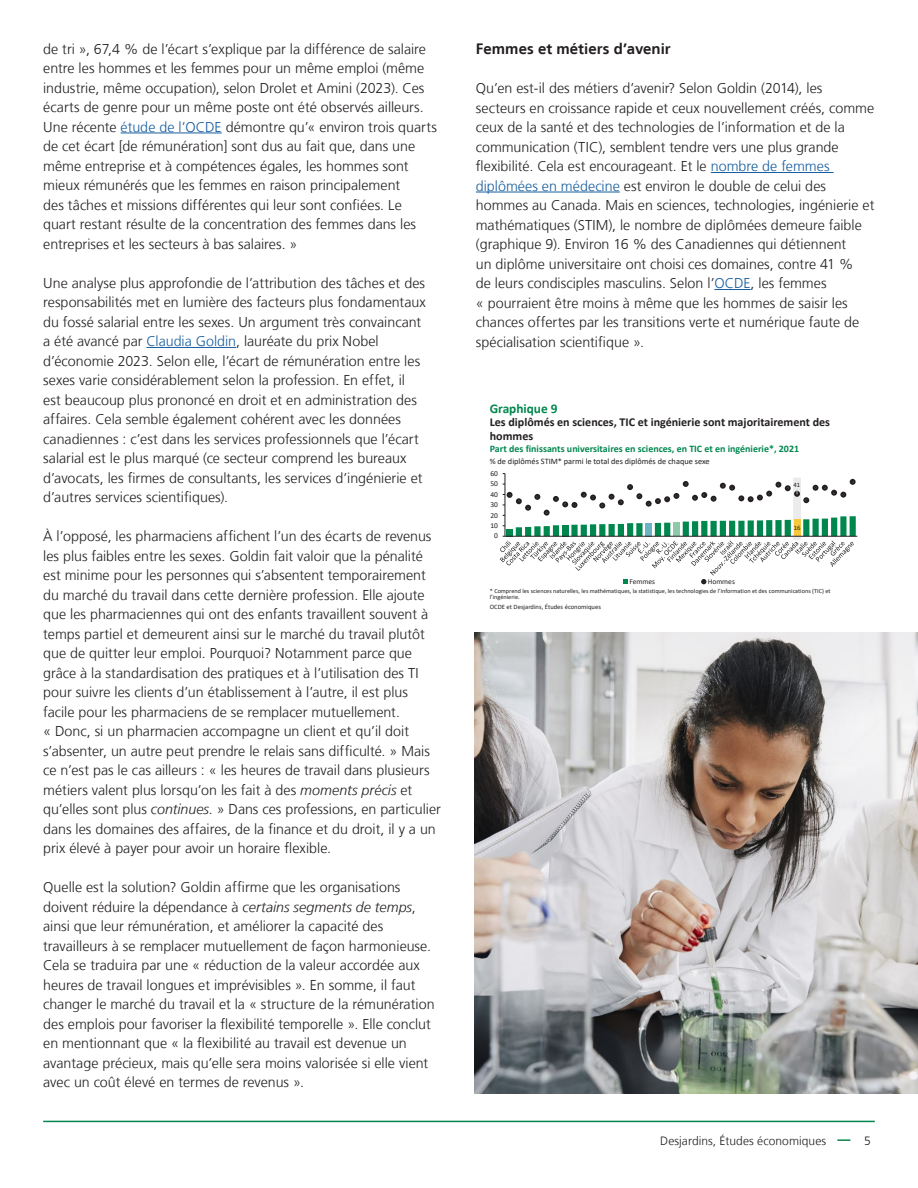
<style>
.page{position:relative;width:918px;height:1188px;background:#fff}
.page>*{position:absolute;margin:0;border:0;box-sizing:border-box;transform-origin:0 0}
.t1{font:300 19.5px "Frutiger LT";letter-spacing:.005em;color:#231f20}
.Texte_Titre_Niveau2{font:700 15px "Frutiger LT";letter-spacing:.005em;color:#231f20}
.t2{font:300 14.25px/19.5px "Frutiger LT";color:#231f20}
.t3{font:700 13.35px "Calibri";color:#00874e}
.t4{font:700 12px/13px "Calibri";color:#231f20}
.t5{font:300 12px "Frutiger LT";letter-spacing:.005em;color:#231f20}
.t6{font:700 10.05px "Calibri";color:#00874e}
.t7{font:8.4px "Calibri";color:#231f20}
.t8{font:7.5px "Calibri";color:#231f20}
.t9{font:6.6px "Calibri";color:#231f20}
.t10{font:6.3px/6px "Calibri";color:#231f20}
.s1{color:#175d9e}
.s2{font-style:italic}
</style>
<div class="page">
<hr style="left:43px;top:1121px;width:832px;height:1px;background:#00874e">
<svg style="left:837px;top:1139px;width:13px;height:2px"></svg>
<hr style="left:121px;top:133px;width:101px;height:1px;background:#175d9e">
<hr style="left:147px;top:347px;width:89px;height:1px;background:#175d9e">
<hr style="left:711px;top:172px;width:123px;height:1px;background:#175d9e">
<hr style="left:476px;top:192px;width:144px;height:1px;background:#175d9e">
<hr style="left:714px;top:289px;width:37px;height:1px;background:#175d9e">
<hr style="left:505px;top:536px;width:352px;height:1px;background:#231f20">
<svg style="left:500px;top:473px;width:356px;height:111px"></svg>
<img style="left:475px;top:633px;width:443px;height:460px">
<p class="t2" style="left:43px;top:39px;width:395px">de tri », 67,4 % de l’écart s’explique par la différence de salaire entre les hommes et les femmes pour un même emploi (même industrie, même occupation), selon Drolet et Amini (2023). Ces écarts de genre pour un même poste ont été observés ailleurs.<br>Une récente <span class="s1">étude de l’OCDE</span> démontre qu’« environ trois quarts de cet écart [de rémunération] sont dus au fait que, dans une même entreprise et à compétences égales, les hommes sont mieux rémunérés que les femmes en raison principalement<br>des tâches et missions différentes qui leur sont confiées. Le quart restant résulte de la concentration des femmes dans les entreprises et les secteurs à bas salaires. »</p>
<p class="t2" style="left:43px;top:273px;width:384px">Une analyse plus approfondie de l’attribution des tâches et des responsabilités met en lumière des facteurs plus fondamentaux du fossé salarial entre les sexes. Un argument très convaincant a été avancé par <span class="s1">Claudia Goldin</span>, lauréate du prix Nobel d’économie 2023. Selon elle, l’écart de rémunération entre les sexes varie considérablement selon la profession. En effet, il est beaucoup plus prononcé en droit et en administration des affaires. Cela semble également cohérent avec les données canadiennes : c’est dans les services professionnels que l’écart salarial est le plus marqué (ce secteur comprend les bureaux d’avocats, les firmes de consultants, les services d’ingénierie et d’autres services scientifiques).</p>
<p class="t2" style="left:43px;top:527px;width:399px">À l’opposé, les pharmaciens affichent l’un des écarts de revenus les plus faibles entre les sexes. Goldin fait valoir que la pénalité est minime pour les personnes qui s’absentent temporairement du marché du travail dans cette dernière profession. Elle ajoute que les pharmaciennes qui ont des enfants travaillent souvent à temps partiel et demeurent ainsi sur le marché du travail plutôt que de quitter leur emploi. Pourquoi? Notamment parce que grâce à la standardisation des pratiques et à l’utilisation des TI pour suivre les clients d’un établissement à l’autre, il est plus facile pour les pharmaciens de se remplacer mutuellement.<br>« Donc, si un pharmacien accompagne un client et qu’il doit s’absenter, un autre peut prendre le relais sans difficulté. » Mais ce n’est pas le cas ailleurs : « les heures de travail dans plusieurs métiers valent plus lorsqu’on les fait à des <span class="s2">moments précis</span> et qu’elles sont plus <span class="s2">continues</span>. » Dans ces professions, en particulier dans les domaines des affaires, de la finance et du droit, il y a un prix élevé à payer pour avoir un horaire flexible.</p>
<p class="t2" style="left:43px;top:878px;width:393px">Quelle est la solution? Goldin affirme que les organisations doivent réduire la dépendance à <span class="s2">certains segments de temps</span>, ainsi que leur rémunération, et améliorer la capacité des travailleurs à se remplacer mutuellement de façon harmonieuse.<br>Cela se traduira par une « réduction de la valeur accordée aux heures de travail longues et imprévisibles ». En somme, il faut changer le marché du travail et la « structure de la rémunération des emplois pour favoriser la flexibilité temporelle ». Elle conclut en mentionnant que « la flexibilité au travail est devenue un avantage précieux, mais qu’elle sera moins valorisée si elle vient avec un coût élevé en termes de revenus ».</p>
<p class="Texte_Titre_Niveau2" style="left:476px;top:40px;width:196px">Femmes et métiers d’avenir</p>
<p class="t2" style="left:476px;top:79px;width:400px">Qu’en est‑il des métiers d’avenir? Selon Goldin (2014), les secteurs en croissance rapide et ceux nouvellement créés, comme ceux de la santé et des technologies de l’information et de la communication (TIC), semblent tendre vers une plus grande flexibilité. Cela est encourageant. Et le <span class="s1">nombre de femmes diplômées en médecine</span> est environ le double de celui des hommes au Canada. Mais en sciences, technologies, ingénierie et mathématiques (STIM), le nombre de diplômées demeure faible (graphique 9). Environ 16 % des Canadiennes qui détiennent<br>un diplôme universitaire ont choisi ces domaines, contre 41 %<br>de leurs condisciples masculins. Selon l’<span class="s1">OCDE</span>, les femmes<br>« pourraient être moins à même que les hommes de saisir les chances offertes par les transitions verte et numérique faute de spécialisation scientifique ».</p>
<h1 class="t1" style="left:703px;top:72px;width:174px">ECONOMIC STUDIES</h1>
<p class="t3" style="left:490px;top:399px;width:69px">Graphique 9</p>
<p class="t4" style="left:490px;top:416px;width:342px">Les diplômés en sciences, TIC et ingénierie sont majoritairement des hommes</p>
<p class="t6" style="left:490px;top:441px;width:311px">Part des finissants universitaires en sciences, en TIC et en ingénierie*, 2021</p>
<p class="t7" style="left:490px;top:455px;width:221px">% de diplômés STIM* parmi le total des diplômés de chaque sexe</p>
<p class="t8" style="left:490px;top:468px;width:9px">60</p>
<p class="t8" style="left:490px;top:479px;width:9px">50</p>
<p class="t8" style="left:490px;top:489px;width:9px">40</p>
<p class="t8" style="left:490px;top:499px;width:9px">30</p>
<p class="t8" style="left:490px;top:510px;width:9px">20</p>
<p class="t8" style="left:490px;top:520px;width:9px">10</p>
<p class="t8" style="left:494px;top:531px;width:5px">0</p>
<p class="t8" style="left:629px;top:576px;width:27px">Femmes</p>
<p class="t8" style="left:708px;top:576px;width:29px">Hommes</p>
<p class="t9" style="left:794px;top:481px;width:8px">41</p>
<p class="t9" style="left:794px;top:523px;width:8px">16</p>
<p class="t10" style="left:490px;top:588px;width:342px">* Comprend les sciences naturelles, les mathématiques, la statistique, les technologies de l’information et des communications (TIC) et l’ingénierie.</p>
<p class="t9" style="left:490px;top:602px;width:113px">OCDE et Desjardins, Études économiques</p>
<p class="t5" style="left:660px;top:1134px;width:167px">Desjardins, Études économiques</p>
<p class="t5" style="left:864px;top:1134px;width:8px">5</p>
</div>
